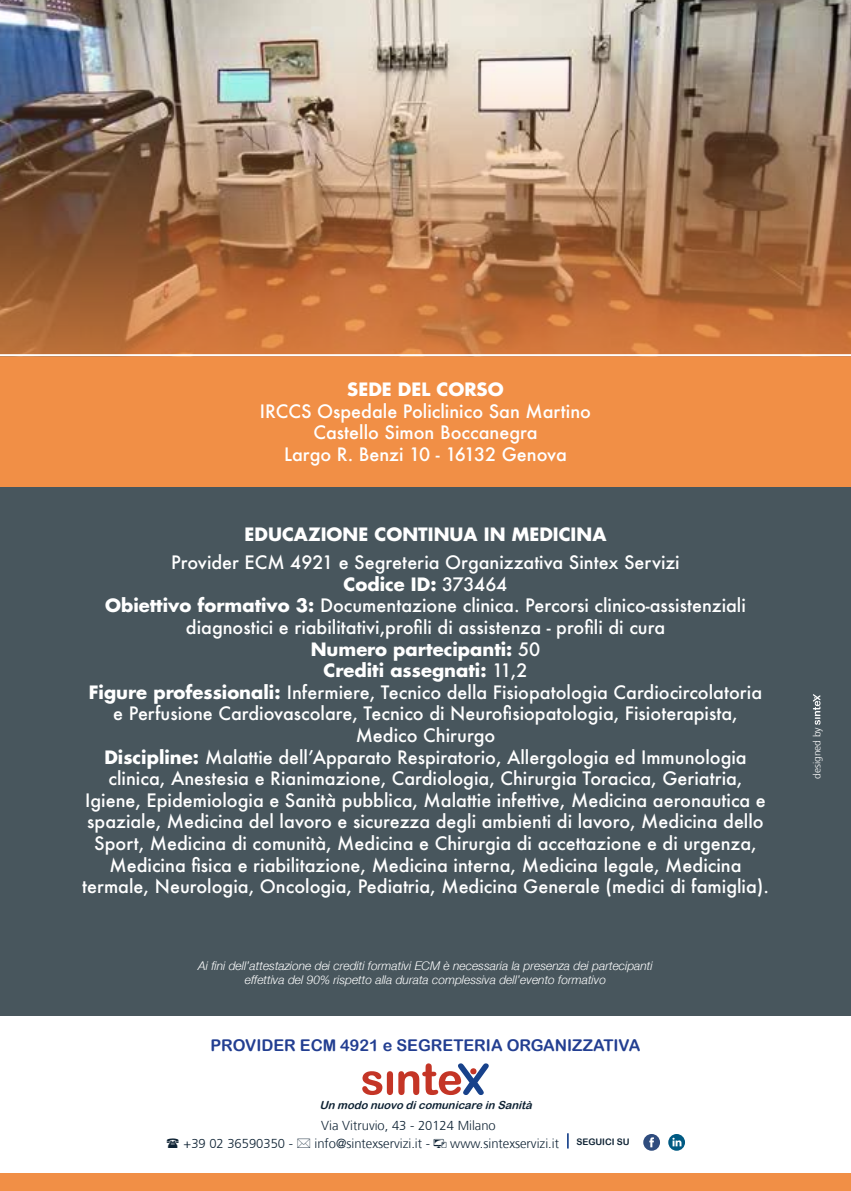
<style>
.page{position:relative;width:851px;height:1191px;background:#fff}
.page>*{position:absolute;margin:0;border:0;box-sizing:border-box;transform-origin:0 0}
.t1{font:500 18px/21.6px "Futura";color:#fff;text-align:center}
.t2{font:700 18px "Futura";color:#fff}
.t3{font:16.2px "Arial Rounded MT Bold";color:#223e91}
.t4{font:300 13px "Frutiger";color:#0e2233}
.t5{font:italic 12px/14.4px "Helvetica Neue";color:#fff;text-align:center}
.t6{font:italic 11.2px "Arial Rounded MT Bold";color:#0e2233}
.t7{font:300 10.2px "Frutiger LT";color:#fff}
.t8{font:9px "Arial Rounded MT Bold";color:#0e2233}
.s1{font-weight:700}
</style>
<div class="page">
<div style="left:0;top:362px;width:850px;height:654px;background:#48565d"></div>
<div style="left:0;top:0;width:850px;height:486px;background:#f18f46"></div>
<img style="left:0;top:0;width:850px;height:354px">
<svg style="left:362px;top:1063px;width:126px;height:32px"></svg>
<svg style="left:567px;top:1133px;width:1px;height:15px"></svg>
<svg style="left:668px;top:1134px;width:17px;height:16px"></svg>
<svg style="left:643px;top:1134px;width:17px;height:16px"></svg>
<div style="left:0;top:1174px;width:850px;height:17px;background:#f18f46"></div>
<svg style="left:813px;top:694px;width:7px;height:31px"></svg>
<hr style="left:0;top:354px;width:850px;height:2px;background:#fff">
<p class="t2" style="left:347px;top:377px;width:158px">SEDE DEL CORSO</p>
<p class="t1" style="left:260px;top:400px;width:332px">IRCCS Ospedale Policlinico San Martino<br>Castello Simon Boccanegra<br>Largo R. Benzi 10 - 16132 Genova</p>
<p class="t2" style="left:244px;top:522px;width:363px">EDUCAZIONE CONTINUA IN MEDICINA</p>
<p class="t1" style="left:82px;top:551px;width:688px">Provider ECM 4921 e Segreteria Organizzativa Sintex Servizi<br><span class="s1">Codice ID:</span> 373464<br><span class="s1">Obiettivo formativo 3:</span> Documentazione clinica. Percorsi clinico-assistenziali diagnostici e riabilitativi,profili di assistenza - profili di cura<br><span class="s1">Numero partecipanti:</span> 50<br><span class="s1">Crediti assegnati:</span> 11,2<br><span class="s1">Figure professionali:</span> Infermiere, Tecnico della Fisiopatologia Cardiocircolatoria e Perfusione Cardiovascolare, Tecnico di Neurofisiopatologia, Fisioterapista, Medico Chirurgo<br><span class="s1">Discipline:</span> Malattie dell’Apparato Respiratorio, Allergologia ed Immunologia clinica, Anestesia e Rianimazione, Cardiologia, Chirurgia Toracica, Geriatria, Igiene, Epidemiologia e Sanità pubblica, Malattie infettive, Medicina aeronautica e spaziale, Medicina del lavoro e sicurezza degli ambienti di lavoro, Medicina dello Sport, Medicina di comunità, Medicina e Chirurgia di accettazione e di urgenza, Medicina fisica e riabilitazione, Medicina interna, Medicina legale, Medicina termale, Neurologia, Oncologia, Pediatria, Medicina Generale (medici di famiglia).</p>
<p class="t5" style="left:198px;top:958px;width:456px">Ai fini dell’attestazione dei crediti formativi ECM è necessaria la presenza dei partecipanti effettiva del 90% rispetto alla durata complessiva dell’evento formativo</p>
<p class="t3" style="left:210px;top:1035px;width:431px">PROVIDER ECM 4921 e SEGRETERIA ORGANIZZATIVA</p>
<p class="t6" style="left:319px;top:1098px;width:217px">Un modo nuovo dicomunicare in Sanità</p>
<p class="t4" style="left:321px;top:1118px;width:176px">Via Vitruvio, 43 - 20124 Milano</p>
<p class="t4" style="left:183px;top:1136px;width:111px">+39 02 36590350 -</p>
<p class="t4" style="left:314px;top:1136px;width:117px">info@sintexservizi.it -</p>
<p class="t4" style="left:450px;top:1136px;width:110px">www.sintexservizi.it</p>
<p class="t8" style="left:576px;top:1137px;width:55px">SEGUICI SU</p>
<p class="t7" style="left:811px;top:778px;width:53px;rotate:-90deg">designed by</p>
</div>
